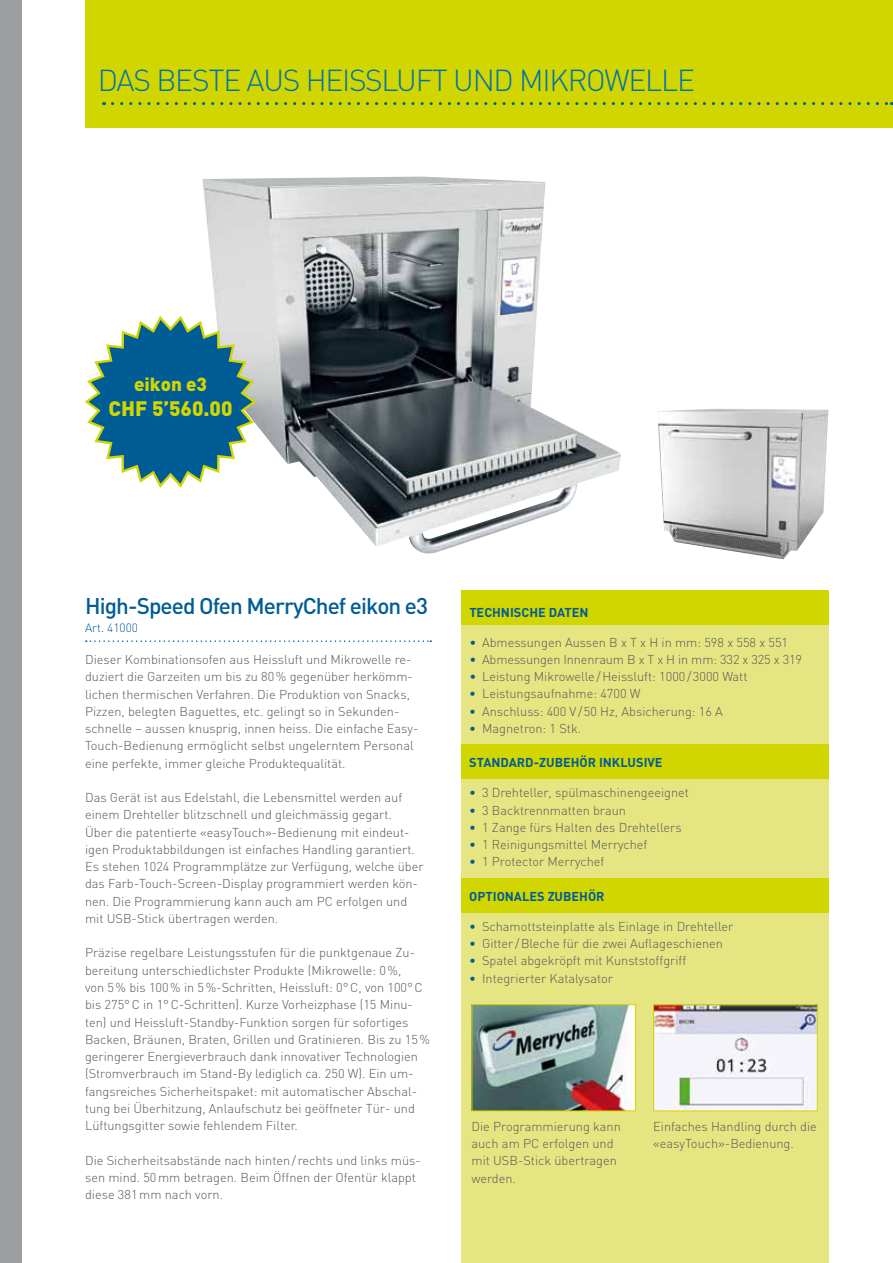
<style>
.page{position:relative;width:893px;height:1263px;background:#fff}
.page>*{position:absolute;margin:0;border:0;box-sizing:border-box;transform-origin:0 0}
.t1{font:300 30px "DIN";color:#0074a7}
.t2{font:500 22.5px "DIN";letter-spacing:-.04em;color:#005c95}
.t3{font:900 20.7px "DIN";color:#d2d600}
.t4{font:900 18.75px "DIN";color:#d2d600}
.t5{font:300 12.75px/17.2px "DIN";color:#58585a}
.t6{font:700 12.75px "DIN";color:#005c95}
.t7{font:300 12px "DIN";color:#005c95}
.s1{color:#005c95}
</style>
<div class="page">
<div style="left:85px;top:0;width:808px;height:128px;background:#d2d600"></div>
<div style="left:0;top:0;width:21px;height:1263px;background:#9c9e9f"></div>
<svg style="left:113px;top:102px;width:779px;height:3px"></svg>
<div style="left:461px;top:595px;width:368px;height:668px;background:#e5e682"></div>
<img style="left:657px;top:409px;width:171px;height:150px">
<svg style="left:86px;top:640px;width:345px;height:2px"></svg>
<img style="left:202px;top:176px;width:419px;height:378px">
<svg style="left:84px;top:314px;width:173px;height:175px"></svg>
<div style="left:461px;top:590px;width:368px;height:34px;background:#d2d600"></div>
<div style="left:461px;top:744px;width:368px;height:34px;background:#d2d600"></div>
<div style="left:461px;top:878px;width:368px;height:34px;background:#d2d600"></div>
<img style="left:473px;top:1006px;width:161px;height:103px">
<div style="left:471px;top:1004px;width:165px;height:107px;border:1px solid #d2d600"></div>
<img style="left:655px;top:1006px;width:161px;height:103px">
<div style="left:653px;top:1004px;width:165px;height:107px;border:1px solid #d2d600"></div>
<h1 class="t1" style="left:98px;top:61px;width:76px">Das beste</h1>
<h1 class="t1" style="left:247px;top:61px;width:19px">aus</h1>
<h1 class="t1" style="left:306px;top:61px;width:17px">heissluft</h1>
<h1 class="t1" style="left:453px;top:61px;width:107px">und Mikrowelle</h1>
<h3 class="t4" style="left:134px;top:372px;width:74px">eikon e3</h3>
<h3 class="t3" style="left:108px;top:395px;width:126px">CHF 5’560.00</h3>
<h2 class="t2" style="left:85px;top:591px;width:345px">High-Speed Ofen MerryChef eikon e3</h2>
<p class="t7" style="left:85px;top:620px;width:55px">Art. 41000</p>
<p class="t5" style="left:85px;top:651px;width:333px">Dieser Kombinationsofen aus Heissluft und Mikrowelle re&shy;duziert die Garzeiten um bis zu 80% gegenüber herkömm&shy;lichen thermischen Verfahren. Die Produktion von Snacks, Pizzen, belegten Baguettes, etc. gelingt so in Sekunden&shy;schnelle – aussen knusprig, innen heiss. Die einfache Easy-Touch- Bedienung ermöglicht selbst ungelerntem Personal eine perfekte, immer gleiche Produktequalität.</p>
<p class="t5" style="left:85px;top:789px;width:340px">Das Gerät ist aus Edelstahl, die Lebensmittel werden auf einem Drehteller blitzschnell und gleichmässig gegart.<br>Über die patentierte «easyTouch»- Bedienung mit eindeut-- igen Produktabbildungen ist einfaches Handling garantiert.<br>Es stehen 1024 Programmplätze zur Verfügung, welche über das Farb-Touch-Screen- Display programmiert werden kön&shy;nen. Die Programmierung kann auch am PC erfolgen und mit USB-Stick übertragen werden.</p>
<p class="t5" style="left:85px;top:944px;width:347px">Präzise regelbare Leistungsstufen für die punktgenaue Zu&shy;bereitung unterschiedlichster Produkte (Mikrowelle: 0%,<br>von 5% bis 100% in 5%-Schritten, Heissluft: 0°C, von 100°C bis 275°C in 1°C-Schritten). Kurze Vorheizphase (15 Minu&shy;ten) und Heissluft-Standby- Funktion sorgen für sofortiges Backen, Bräunen, Braten, Grillen und Gratinieren. Bis zu 15% geringerer Energieverbrauch dank innovativer Technologien (Stromverbrauch im Stand- By lediglich ca. 250 W). Ein um&shy;fangsreiches Sicherheitspaket: mit automatischer Abschal&shy;tung bei Überhitzung, Anlaufschutz bei geöffneter Tür- und Lüftungsgitter sowie fehlendem Filter.</p>
<p class="t5" style="left:85px;top:1151px;width:337px">Die Sicherheitsabstände nach hinten/ rechts und links müs&shy;sen mind. 50mm betragen. Beim Öffnen der Ofentür klappt diese 381mm nach vorn.</p>
<p class="t6" style="left:469px;top:604px;width:121px">TECHNISCHE DATEN</p>
<p class="t5" style="left:469px;top:633px;width:320px"><span class="s1">•</span> Abmessungen Aussen B x T x H in mm: 598 x 558 x 551</p>
<p class="t5" style="left:469px;top:650px;width:334px"><span class="s1">•</span> Abmessungen Innenraum B x T x H in mm: 332 x 325 x 319</p>
<p class="t5" style="left:469px;top:668px;width:280px"><span class="s1">•</span> Leistung Mikrowelle/Heissluft: 1000/3000 Watt</p>
<p class="t5" style="left:469px;top:685px;width:173px"><span class="s1">•</span> Leistungsaufnahme: 4700 W</p>
<p class="t5" style="left:469px;top:702px;width:255px"><span class="s1">•</span> Anschluss: 400 V/50 Hz, Absicherung: 16 A</p>
<p class="t5" style="left:469px;top:719px;width:113px"><span class="s1">•</span> Magnetron: 1 Stk.</p>
<p class="t6" style="left:469px;top:754px;width:195px">STANDARD-ZUBEHÖR INKLUSIVE</p>
<p class="t5" style="left:469px;top:784px;width:221px"><span class="s1">•</span> 3 Drehteller, spülmaschinengeeignet</p>
<p class="t5" style="left:469px;top:801px;width:158px"><span class="s1">•</span> 3 Backtrennmatten braun</p>
<p class="t5" style="left:469px;top:818px;width:214px"><span class="s1">•</span> 1 Zange fürs Halten des Drehtellers</p>
<p class="t5" style="left:469px;top:836px;width:180px"><span class="s1">•</span> 1 Reinigungsmittel Merrychef</p>
<p class="t5" style="left:469px;top:853px;width:137px"><span class="s1">•</span> 1 Protector Merrychef</p>
<p class="t6" style="left:469px;top:888px;width:137px">OPTIONALES ZUBEHÖR</p>
<p class="t5" style="left:469px;top:917px;width:266px"><span class="s1">•</span> Schamottsteinplatte als Einlage in Drehteller</p>
<p class="t5" style="left:469px;top:935px;width:255px"><span class="s1">•</span> Gitter /Bleche für die zwei Auflageschienen</p>
<p class="t5" style="left:469px;top:952px;width:218px"><span class="s1">•</span> Spatel abgekröpft mit Kunststoffgriff</p>
<p class="t5" style="left:469px;top:969px;width:145px"><span class="s1">•</span> Integrierter Katalysator</p>
<p class="t5" style="left:471px;top:1117px;width:151px">Die Programmierung kann auch am PC erfolgen und mit USB-Stick übertragen werden.</p>
<p class="t5" style="left:653px;top:1117px;width:165px">Einfaches Handling durch die «easyTouch»- Bedienung.</p>
</div>
